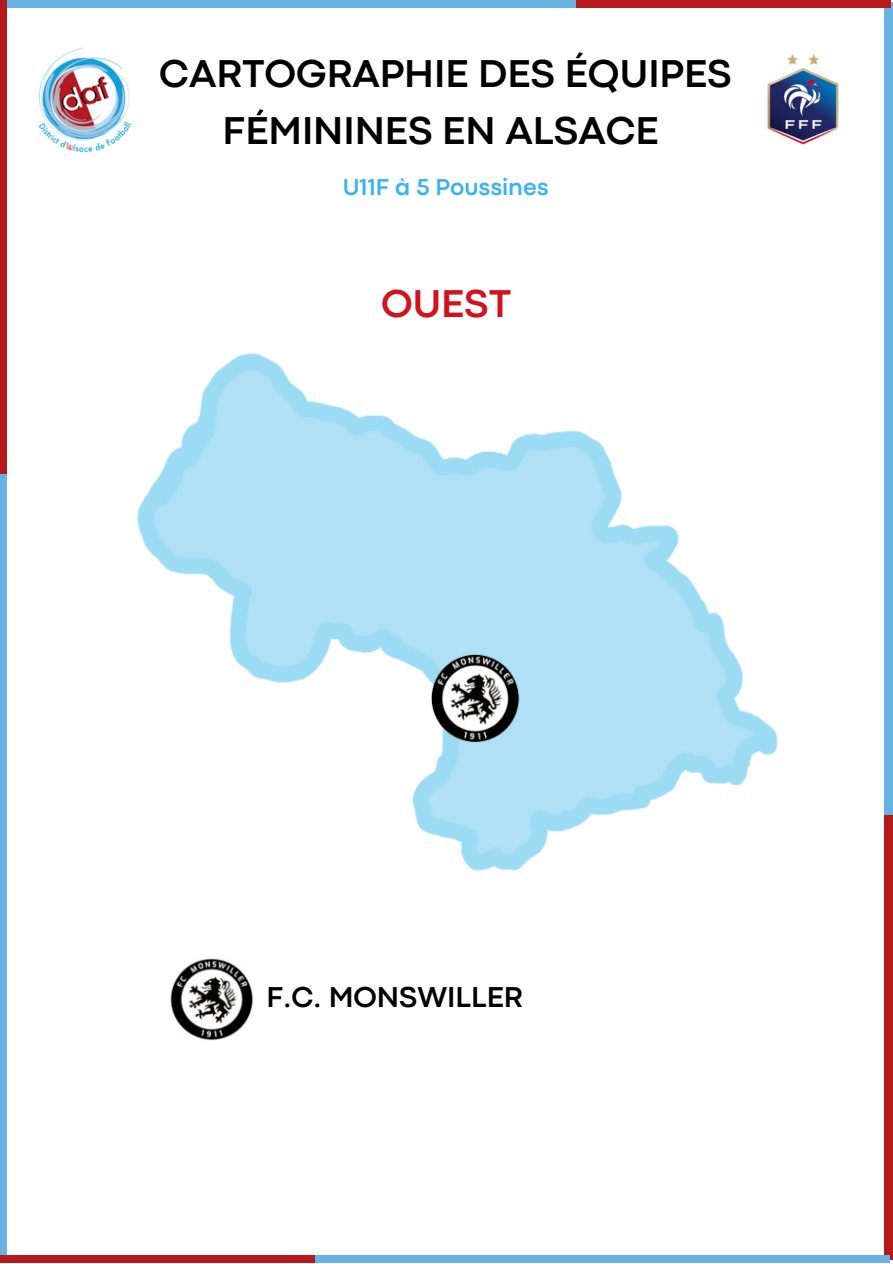
<style>
.page{position:relative;width:893px;height:1264px;background:#fff}
.page>*{position:absolute;margin:0;border:0;box-sizing:border-box;transform-origin:0 0}
.t1{font:700 40.5px/56.2px "Codec Pro";color:#000;text-align:center}
.t2{font:700 40.5px "Codec Pro";color:#d3121f}
.t3{font:700 30px "Codec Pro";color:#000}
.t4{font:700 24px "Codec Pro";color:#3ab3ef}
</style>
<div class="page">
<div style="left:884px;top:2px;width:8px;height:920px;background:#67b2e3"></div>
<div style="left:884px;top:815px;width:8px;height:445px;background:#b4191c"></div>
<div style="left:1px;top:0;width:650px;height:8px;background:#67b2e3"></div>
<div style="left:576px;top:0;width:314px;height:8px;background:#b4191c"></div>
<div style="left:0;top:380px;width:6px;height:882px;background:#67b2e3"></div>
<div style="left:0;top:0;width:6px;height:473px;background:#b4191c"></div>
<div style="left:239px;top:1254px;width:651px;height:8px;background:#67b2e3"></div>
<div style="left:1px;top:1254px;width:314px;height:8px;background:#b4191c"></div>
<img style="left:38px;top:47px;width:94px;height:106px">
<img style="left:767px;top:54px;width:72px;height:91px">
<img style="left:137px;top:353px;width:641px;height:518px">
<img style="left:170px;top:958px;width:83px;height:83px">
<img style="left:428px;top:651px;width:94px;height:94px">
<p class="t1" style="left:159px;top:49px;width:573px">CARTOGRAPHIE DES ÉQUIPES<br>FÉMININES EN ALSACE</p>
<p class="t4" style="left:343px;top:179px;width:207px">U11F à 5 Poussines</p>
<p class="t2" style="left:381px;top:289px;width:132px">OUEST</p>
<p class="t3" style="left:266px;top:986px;width:258px">F.C. MONSWILLER</p>
</div>
